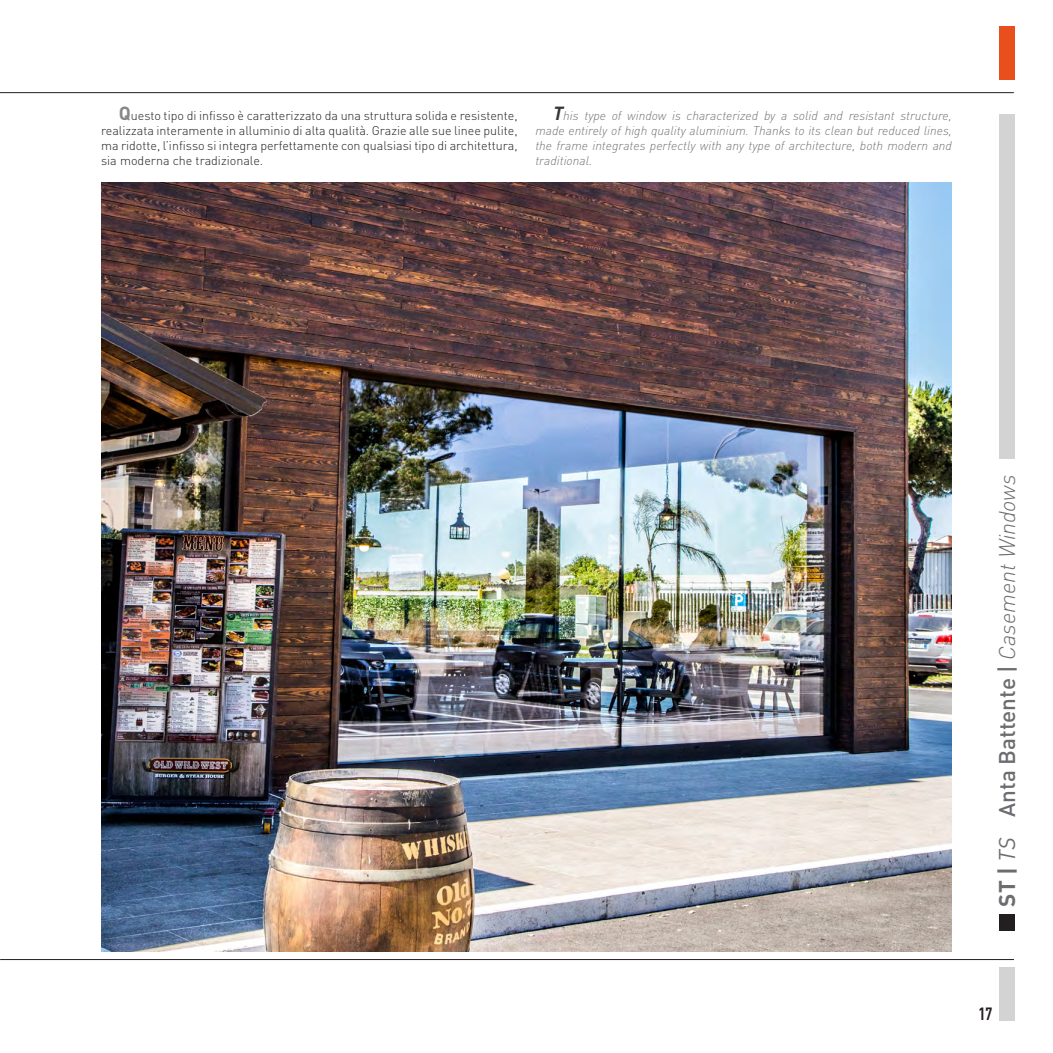
<style>
.page{position:relative;width:1053px;height:1053px;background:#fff}
.page>*{position:absolute;margin:0;border:0;box-sizing:border-box;transform-origin:0 0}
.t1{font:italic 300 22.5px "DIN Pro";color:#6c6d70}
.t2{font:700 condensed 17.5px "DIN Pro";color:#231f20}
.tXt{font:300 12.5px/15px "DIN Pro";color:#231f20;text-align:justify}
.tXt_ENG{font:italic 300 12.5px/15px "DIN Pro";color:#737477;text-align:justify}
.s1{font-weight:700;font-size:18.75px;color:#868788}
.s2{font-weight:700;font-size:18.75px;color:#333637}
.s3{font-weight:700;font-style:normal}
.s4{font-weight:400}
.s5{font-weight:500;font-style:normal}
</style>
<div class="page">
<hr style="left:0;top:959px;width:1013px;height:1px;background:#231f20">
<hr style="left:0;top:92px;width:1013px;height:1px;background:#231f20">
<div style="left:999px;top:966px;width:15px;height:54px;background:#d3d3d3"></div>
<div style="left:999px;top:114px;width:15px;height:345px;background:#d3d3d3"></div>
<div style="left:999px;top:913px;width:15px;height:17px;background:#231f20"></div>
<img style="left:101px;top:182px;width:850px;height:769px">
<div style="left:999px;top:27px;width:15px;height:53px;background:#e94e1d"></div>
<p class="tXt" style="left:101px;top:106px;width:418px;text-indent:18px"><span class="s1">Q</span>uesto tipo di infisso è caratterizzato da una struttura solida e resistente, realizzata interamente in alluminio di alta qualità. Grazie alle sue linee pulite, ma ridotte, l’infisso si integra perfettamente con qualsiasi tipo di architettura, sia moderna che tradizionale.</p>
<p class="tXt_ENG" style="left:535px;top:107px;width:418px;text-indent:18px"><span class="s2">T</span>his type of window is characterized by a solid and resistant structure, made entirely of high quality aluminium. Thanks to its clean but reduced lines, the frame integrates perfectly with any type of architecture, both modern and traditional.</p>
<h1 class="t1" style="left:989px;top:906px;width:433px;rotate:-90deg"><span class="s3">ST |</span> <span class="s4">TS</span> <span class="s5">Anta Battente |</span> Casement Windows</h1>
<h2 class="t2" style="left:978px;top:1000px;width:16px">17</h2>
</div>
